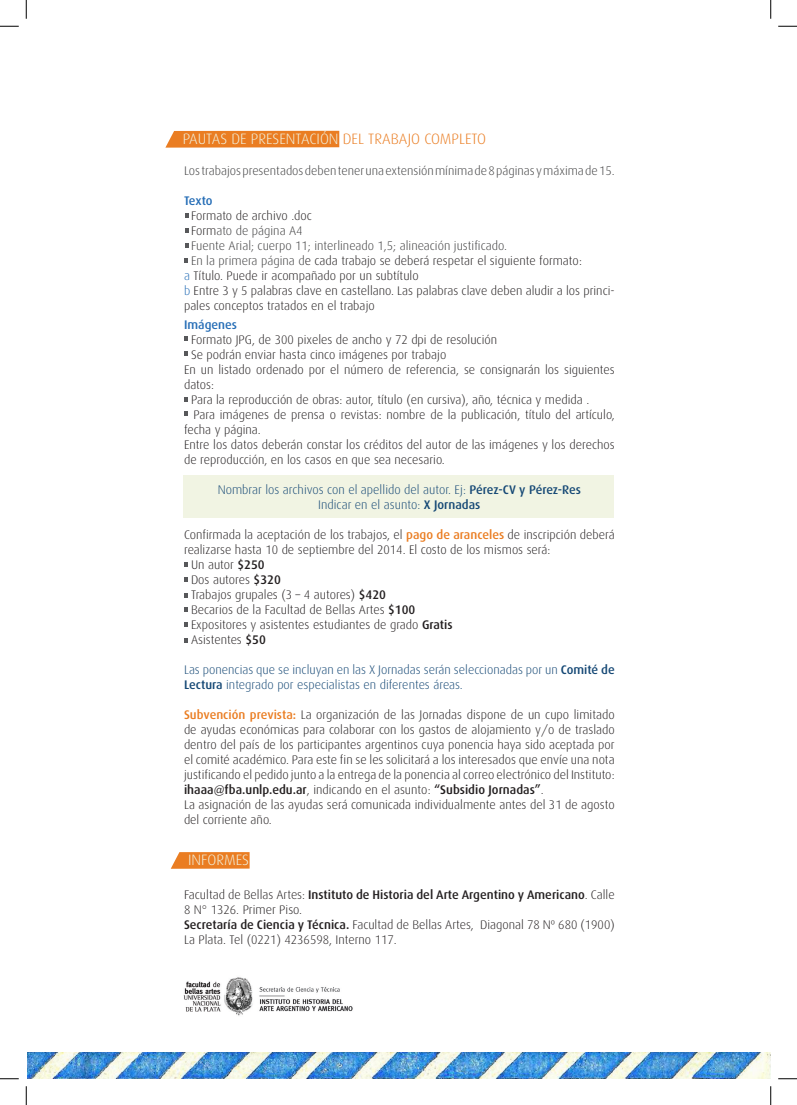
<style>
.page{position:relative;width:797px;height:1105px;background:#fff}
.page>*{position:absolute;margin:0;border:0;box-sizing:border-box;transform-origin:0 0}
.t1{font:300 15px "Dax";color:#f1f4e3}
.t2{font:300 12.5px/15px "Dax";color:#231f20}
.t3{font:300 12.5px/15px "Dax";color:#154875;text-align:center}
.t4{font:300 12.5px "Dax";color:#3e3e3f}
.t5{font:500 12.5px "Dax";color:#256db6}
.s1{color:#ea7d22}
.s2{color:#231f20}
.s3{color:#3e3e3f}
.s4{color:#256db6}
.s5{font-weight:500}
.s6{font-weight:500;color:#ea7d22}
</style>
<div class="page">
<img style="left:27px;top:1053px;width:743px;height:26px">
<div style="left:183px;top:475px;width:431px;height:43px;background:#f1f4e3"></div>
<svg style="left:165px;top:131px;width:174px;height:17px;background:#eb842f"></svg>
<svg style="left:171px;top:852px;width:78px;height:17px"></svg>
<svg style="left:184px;top:336px;width:4px;height:5px"></svg>
<svg style="left:184px;top:352px;width:4px;height:4px"></svg>
<svg style="left:184px;top:397px;width:4px;height:4px"></svg>
<svg style="left:184px;top:412px;width:4px;height:4px"></svg>
<svg style="left:185px;top:213px;width:4px;height:4px"></svg>
<svg style="left:185px;top:228px;width:3px;height:4px"></svg>
<svg style="left:185px;top:243px;width:3px;height:5px"></svg>
<svg style="left:184px;top:258px;width:4px;height:4px"></svg>
<svg style="left:184px;top:563px;width:4px;height:4px"></svg>
<svg style="left:184px;top:593px;width:4px;height:4px"></svg>
<svg style="left:184px;top:577px;width:4px;height:4px"></svg>
<svg style="left:184px;top:607px;width:4px;height:5px"></svg>
<svg style="left:184px;top:623px;width:3px;height:4px"></svg>
<img style="left:183px;top:977px;width:170px;height:39px">
<svg style="left:184px;top:638px;width:4px;height:4px"></svg>
<svg style="left:0;top:25px;width:19px;height:2px"></svg>
<svg style="left:778px;top:25px;width:19px;height:2px"></svg>
<svg style="left:0;top:1078px;width:19px;height:1px"></svg>
<svg style="left:778px;top:1078px;width:19px;height:1px"></svg>
<svg style="left:25px;top:0;width:2px;height:19px"></svg>
<svg style="left:25px;top:1086px;width:2px;height:19px"></svg>
<svg style="left:770px;top:0;width:1px;height:19px"></svg>
<svg style="left:770px;top:1086px;width:1px;height:19px"></svg>
<p class="t1" style="left:183px;top:131px;width:304px">PAUTAS DE PRESENTACIÓN <span class="s1">DEL TRABAJO COMPLETO</span></p>
<p class="t4" style="left:184px;top:164px;width:432px">Los trabajos presentados deben tener una extensión mínima de 8 páginas y máxima de 15.</p>
<p class="t5" style="left:184px;top:194px;width:30px">Texto</p>
<p class="t2" style="left:191px;top:209px;width:122px">Formato de archivo .doc</p>
<p class="t4" style="left:191px;top:224px;width:113px"><span class="s2">Form</span>ato de página A4</p>
<p class="t4" style="left:191px;top:239px;width:317px">Fuente Arial; cuerpo 11; interlineado 1,5; alineación justificado.</p>
<p class="t2" style="left:191px;top:254px;width:392px"><span class="s3">En la primera página d</span>e cada trabajo se deberá respetar el siguiente formato:</p>
<p class="t2" style="left:184px;top:269px;width:236px"><span class="s4">a</span> Título. Puede ir acompañado por un subtítulo</p>
<p class="t2" style="left:184px;top:284px;width:432px"><span class="s4">b</span> Entre 3 y 5 palabras clave en castellano. Las palabras clave deben aludir a los princi-</p>
<p class="t2" style="left:184px;top:299px;width:192px">pales conceptos tratados en el trabajo</p>
<p class="t5" style="left:184px;top:317px;width:54px">Imágenes</p>
<p class="t2" style="left:191px;top:332px;width:307px">Formato JPG, de 300 pixeles de ancho y 72 dpi de resolución</p>
<p class="t2" style="left:191px;top:347px;width:257px">Se podrán enviar hasta cinco imágenes por trabajo</p>
<p class="t2" style="left:184px;top:362px;width:432px">En un listado ordenado por el número de referencia, se consignarán los siguientes</p>
<p class="t2" style="left:184px;top:377px;width:31px">datos:</p>
<p class="t2" style="left:191px;top:392px;width:400px">Para la reproducción de obras: autor, título (en cursiva), año, técnica y medida .</p>
<p class="t2" style="left:193px;top:407px;width:423px">Para imágenes de prensa o revistas: nombre de la publicación, título del artículo,</p>
<p class="t2" style="left:184px;top:422px;width:78px">fecha y página.</p>
<p class="t2" style="left:184px;top:437px;width:432px">Entre los datos deberán constar los créditos del autor de las imágenes y los derechos</p>
<p class="t2" style="left:184px;top:452px;width:262px">de reproducción, en los casos en que sea necesario.</p>
<p class="t3" style="left:218px;top:482px;width:365px">Nombrar los archivos con el apellido del autor. Ej: <span class="s5">Pérez-CV y Pérez-Res<br></span>Indicar en el asunto: <span class="s5">X Jornadas</span></p>
<p class="t2" style="left:184px;top:527px;width:432px">Confirmada la aceptación de los trabajos, el <span class="s6">pago de aranceles</span> de inscripción deberá</p>
<p class="t2" style="left:184px;top:542px;width:368px">realizarse hasta 10 de septiembre del 2014. El costo de los mismos será:</p>
<p class="t2" style="left:191px;top:557px;width:75px">Un autor <span class="s5">$250</span></p>
<p class="t2" style="left:191px;top:572px;width:91px">Dos autores <span class="s5">$320</span></p>
<p class="t2" style="left:191px;top:587px;width:196px">Trabajos grupales (3 – 4 autores) <span class="s5">$420</span></p>
<p class="t2" style="left:191px;top:602px;width:226px">Becarios de la Facultad de Bellas Artes <span class="s5">$100</span></p>
<p class="t2" style="left:191px;top:617px;width:263px">Expositores y asistentes estudiantes de grado <span class="s5">Gratis</span></p>
<p class="t2" style="left:191px;top:632px;width:76px">Asistentes <span class="s5">$50</span></p>
<p class="t3" style="left:184px;top:662px;width:432px;text-align:left">Las ponencias que se incluyan en las X Jornadas serán seleccionadas por un <span class="s5">Comité de<br>Lectura</span> integrado por especialistas en diferentes áreas.</p>
<p class="t2" style="left:184px;top:707px;width:432px"><span class="s6">Subvención prevista:</span> La organización de las Jornadas dispone de un cupo limitado de ayudas económicas para colaborar con los gastos de alojamiento y/o de traslado dentro del país de los participantes argentinos cuya ponencia haya sido aceptada por el comité académico. Para este fin se les solicitará a los interesados que envíe una nota justificando el pedido junto a la entrega de la ponencia al correo electrónico del Instituto: <span class="s5">ihaaa@fba.unlp.edu.ar</span>, indicando en el asunto: <span class="s5">“Subsidio Jornadas”</span>.<br>La asignación de las ayudas será comunicada individualmente antes del 31 de agosto del corriente año.</p>
<p class="t1" style="left:188px;top:852px;width:62px">INFORMES</p>
<p class="t2" style="left:184px;top:887px;width:432px">Facultad de Bellas Artes: <span class="s5">Instituto de Historia del Arte Argentino y Americano</span>. Calle 8 N° 1326. Primer Piso.<br><span class="s5">Secretaría de Ciencia y Técnica.</span> Facultad de Bellas Artes, Diagonal 78 Nº 680 (1900)<br>La Plata. Tel (0221) 4236598, Interno 117.</p>
</div>
